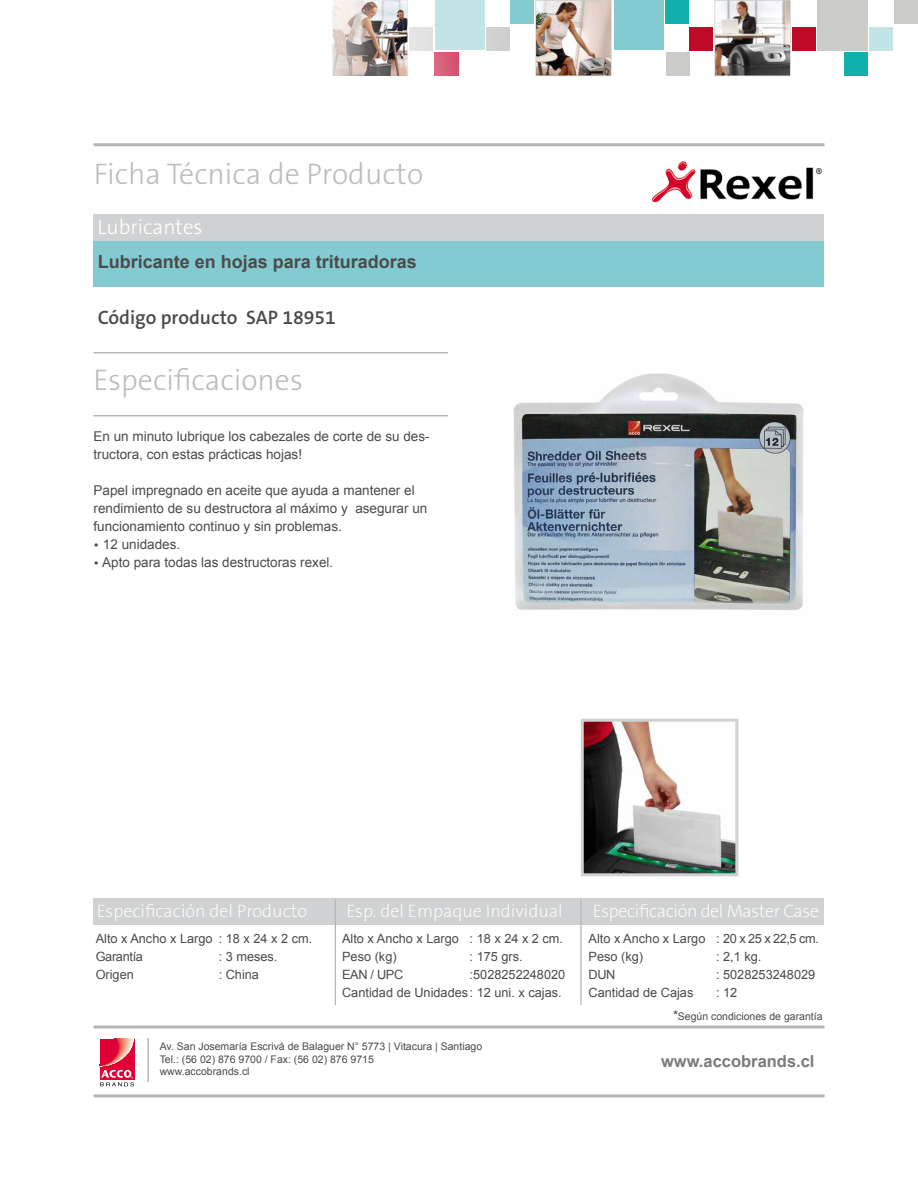
<style>
.page{position:relative;width:918px;height:1188px;background:#fff}
.page>*{position:absolute;margin:0;border:0;box-sizing:border-box;transform-origin:0 0}
.t1{font:30px "The Sans KENSINGTON3 Li";color:#bbbdbe}
.t2{font:21px "The Sans KENSINGTON3 Li";color:#fff}
.t3{font:19.5px "The Sans KENSINGTON6 SB";color:#4b4b4d}
.t4{font:18px "The Sans KENSINGTON2 XL";color:#fff}
.t5{font:700 18px "Arial";color:#4b4b4d}
.t6{font:18px "The Sans KENSINGTON2 XL";letter-spacing:-.02em;color:#fff}
.t7{font:700 16.5px "Arial";color:#7b7c7e}
.t8{font:13.5px/18px "Arial";color:#4b4b4d}
.t9{font:12.75px/18px "Arial";color:#4b4b4d}
.t10{font:10.5px/12.6px "Arial";color:#4b4b4d}
.s1{font-family:"The Sans KENSINGTON5 Rg"}
.s2{font-size:13.5px}
</style>
<div class="page">
<hr style="left:93px;top:352px;width:355px;height:2px;background:#b6b5b6">
<hr style="left:93px;top:415px;width:355px;height:1px;background:#b6b5b6">
<div style="left:93px;top:240px;width:731px;height:47px;background:#84cbd1"></div>
<div style="left:93px;top:214px;width:731px;height:26px;background:#d0d1d2"></div>
<div style="left:94px;top:898px;width:730px;height:27px;background:#d0d1d2"></div>
<div style="left:895px;top:0;width:23px;height:23px;background:#cbcbca"></div>
<div style="left:511px;top:0;width:23px;height:23px;background:#84cbd1"></div>
<div style="left:666px;top:0;width:23px;height:23px;background:#10b0ab"></div>
<img style="left:651px;top:161px;width:171px;height:40px">
<div style="left:435px;top:0;width:50px;height:50px;background:#c3e4e6"></div>
<div style="left:817px;top:0;width:50px;height:50px;background:#cbcbca"></div>
<img style="left:535px;top:0;width:77px;height:76px">
<img style="left:332px;top:0;width:76px;height:76px">
<img style="left:715px;top:0;width:76px;height:76px">
<div style="left:614px;top:0;width:50px;height:50px;background:#84cbd1"></div>
<div style="left:487px;top:27px;width:23px;height:23px;background:#d0d0d0"></div>
<div style="left:870px;top:27px;width:23px;height:23px;background:#c3e4e6"></div>
<div style="left:435px;top:52px;width:23px;height:23px;background:#d65c77"></div>
<div style="left:844px;top:52px;width:23px;height:23px;background:#10b0ab"></div>
<div style="left:666px;top:52px;width:23px;height:23px;background:#cbcbca"></div>
<div style="left:410px;top:27px;width:23px;height:23px;background:#e3e3e3"></div>
<div style="left:792px;top:27px;width:23px;height:23px;background:#be0c28"></div>
<div style="left:690px;top:27px;width:23px;height:23px;background:#be0c28"></div>
<hr style="left:335px;top:899px;width:1px;height:106px;background:#b6b5b6">
<hr style="left:580px;top:899px;width:2px;height:106px;background:#b6b5b6">
<hr style="left:94px;top:143px;width:730px;height:3px;background:#b6b5b6">
<hr style="left:94px;top:1026px;width:730px;height:3px;background:#b6b5b6">
<hr style="left:94px;top:1094px;width:731px;height:3px;background:#b6b5b6">
<svg style="left:99px;top:1038px;width:36px;height:49px"></svg>
<svg style="left:100px;top:1039px;width:34px;height:47px;background:#e34c6a"></svg>
<hr style="left:147px;top:1038px;width:2px;height:44px;background:#b6b5b6">
<img style="left:513px;top:373px;width:291px;height:238px">
<img style="left:585px;top:723px;width:149px;height:149px">
<div style="left:581px;top:719px;width:157px;height:157px;border:3px solid #d0d1d2"></div>
<h1 class="t1" style="left:94px;top:158px;width:331px">Ficha Técnica de Producto</h1>
<h2 class="t2" style="left:98px;top:216px;width:107px">Lubricantes</h2>
<h3 class="t5" style="left:98px;top:250px;width:321px">Lubricante en hojas para trituradoras</h3>
<h3 class="t3" style="left:98px;top:307px;width:240px">Código producto SAP 18951</h3>
<h1 class="t1" style="left:93px;top:364px;width:211px">Especificaciones</h1>
<p class="t8" style="left:94px;top:428px;width:338px">En un minuto lubrique los cabezales de corte de su des&shy;tructora, con estas prácticas hojas!</p>
<p class="t8" style="left:94px;top:482px;width:335px">Papel impregnado en aceite que ayuda a mantener el rendimiento de su destructora al máximo y asegurar un funcionamiento continuo y sin problemas.</p>
<p class="t8" style="left:94px;top:536px;width:88px"><span class="s1">•</span> 12 unidades.</p>
<p class="t8" style="left:94px;top:554px;width:241px"><span class="s1">•</span> Apto para todas las destructoras rexel.</p>
<h3 class="t4" style="left:97px;top:901px;width:212px">Especificación del Producto</h3>
<h3 class="t4" style="left:346px;top:901px;width:218px">Esp. del Empaque Individual</h3>
<h3 class="t6" style="left:593px;top:901px;width:228px">Especificación del Master Case</h3>
<p class="t9" style="left:96px;top:930px;width:218px">Alto x Ancho x Largo : 18 x 24 x 2 cm.<br>Garantía</p>
<p class="t9" style="left:219px;top:948px;width:60px">: 3 meses.</p>
<p class="t9" style="left:342px;top:930px;width:223px">Alto x Ancho x Largo : 18 x 24 x 2 cm.<br>Peso (kg)</p>
<p class="t9" style="left:470px;top:948px;width:55px">: 175 grs.</p>
<p class="t9" style="left:589px;top:930px;width:232px">Alto x Ancho x Largo : 20 x 25 x 22,5 cm.<br>Peso (kg)</p>
<p class="t9" style="left:716px;top:948px;width:47px">: 2,1 kg.</p>
<p class="t9" style="left:96px;top:966px;width:40px">Origen</p>
<p class="t9" style="left:219px;top:966px;width:42px">: China</p>
<p class="t9" style="left:342px;top:966px;width:63px">EAN / UPC</p>
<p class="t9" style="left:342px;top:966px;width:225px;text-align:right">:5028252248020<br>Cantidad de Unidades: 12 uni. x cajas.</p>
<p class="t9" style="left:589px;top:966px;width:28px">DUN</p>
<p class="t9" style="left:716px;top:966px;width:101px">: 5028253248029</p>
<p class="t9" style="left:589px;top:984px;width:106px">Cantidad de Cajas</p>
<p class="t9" style="left:716px;top:984px;width:23px">: 12</p>
<p class="t10" style="left:673px;top:1010px;width:151px"><span class="s2">*</span>Según condiciones de garantía</p>
<p class="t10" style="left:160px;top:1040px;width:324px">Av. San Josemaría Escrivá de Balaguer N° 5773 | Vitacura | Santiago<br>Tel.: (56 02) 876 9700 / Fax: (56 02) 876 9715<br>www.accobrands.cl</p>
<p class="t7" style="left:661px;top:1050px;width:155px">www.accobrands.cl</p>
</div>
